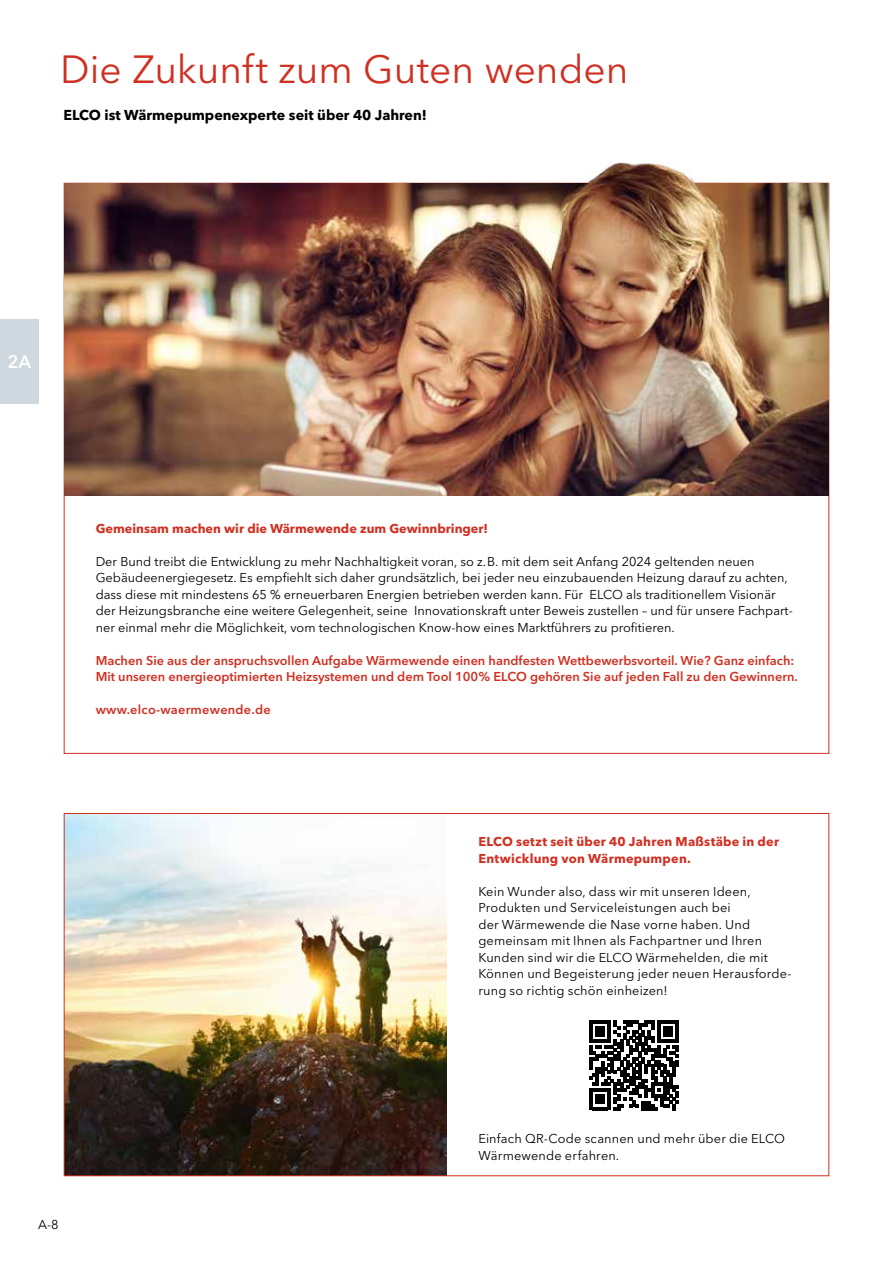
<style>
.page{position:relative;width:893px;height:1263px;background:#fff}
.page>*{position:absolute;margin:0;border:0;box-sizing:border-box;transform-origin:0 0}
.t1{font:39px "Avenir Next LT Pro";color:#cf3022}
.t2{font:600 18px "Avenir Next LT Pro";color:#fff}
.t3{font:700 14.25px "Avenir Next LT Pro";color:#000}
.t4{font:12.75px/16.5px "Avenir Next LT Pro";color:#000}
.t5{font:600 12.75px/16.5px "Avenir Next LT Pro";color:#cf3022}
.t6{font:700 12.75px/16.5px "Avenir Next LT Pro";letter-spacing:.015em;color:#cf3022}
.t7{font:600 12.75px "Avenir Next LT Pro";letter-spacing:.02em;color:#cf3022}
</style>
<div class="page">
<img style="left:66px;top:815px;width:380px;height:359px">
<div style="left:64px;top:183px;width:765px;height:571px;background:#fff;border:1px solid #cf3022"></div>
<img style="left:65px;top:184px;width:763px;height:311px">
<svg style="left:589px;top:1021px;width:90px;height:89px"></svg>
<img style="left:478px;top:162px;width:285px;height:229px">
<div style="left:0;top:319px;width:38px;height:84px;background:#ced8de"></div>
<h1 class="t1" style="left:60px;top:47px;width:570px">Die Zukunft zum Guten wenden</h1>
<p class="t3" style="left:63px;top:106px;width:365px">ELCO ist Wärmepumpenexperte seit über 40 Jahren!</p>
<h2 class="t2" style="left:7px;top:351px;width:25px">2A</h2>
<p class="t6" style="left:96px;top:520px;width:394px">Gemeinsam machen wir die Wärmewende zum Gewinnbringer!</p>
<p class="t4" style="left:96px;top:553px;width:699px">Der Bund treibt die Entwicklung zu mehr Nachhaltigkeit voran, so z.B. mit dem seit Anfang 2024 geltenden neuen Gebäudeenergiegesetz. Es empfiehlt sich daher grundsätzlich, bei jeder neu einzubauenden Heizung darauf zu achten, dass diese mit mindestens 65 % erneuerbaren Energien betrieben werden kann. Für ELCO als traditionellem Visionär der Heizungsbranche eine weitere Gelegenheit, seine Innovationskraft unter Beweis zustellen – und für unsere Fachpart&shy;ner einmal mehr die Möglichkeit, vom technologischen Know-how eines Marktführers zu profitieren.</p>
<p class="t5" style="left:96px;top:652px;width:703px">Machen Sie aus der anspruchsvollen Aufgabe Wärmewende einen handfesten Wettbewerbsvorteil. Wie? Ganz einfach:<br>Mit unseren energieoptimierten Heizsystemen und dem Tool 100% ELCO gehören Sie auf jeden Fall zu den Gewinnern.</p>
<p class="t7" style="left:96px;top:702px;width:177px">www.elco-waermewende.de</p>
<p class="t6" style="left:478px;top:833px;width:302px">ELCO setzt seit über 40 Jahren Maßstäbe in der<br>Entwicklung von Wärmepumpen.</p>
<p class="t4" style="left:478px;top:883px;width:315px">Kein Wunder also, dass wir mit unseren Ideen, Produkten und Serviceleistungen auch bei<br>der Wärmewende die Nase vorne haben. Und gemeinsam mit Ihnen als Fachpartner und Ihren Kunden sind wir die ELCO Wärmehelden, die mit Können und Begeisterung jeder neuen Herausforde&shy;rung so richtig schön einheizen!</p>
<p class="t4" style="left:478px;top:1130px;width:308px">Einfach QR-Code scannen und mehr über die ELCO<br>Wärmewende erfahren.</p>
<p class="t4" style="left:38px;top:1217px;width:22px">A-8</p>
</div>
